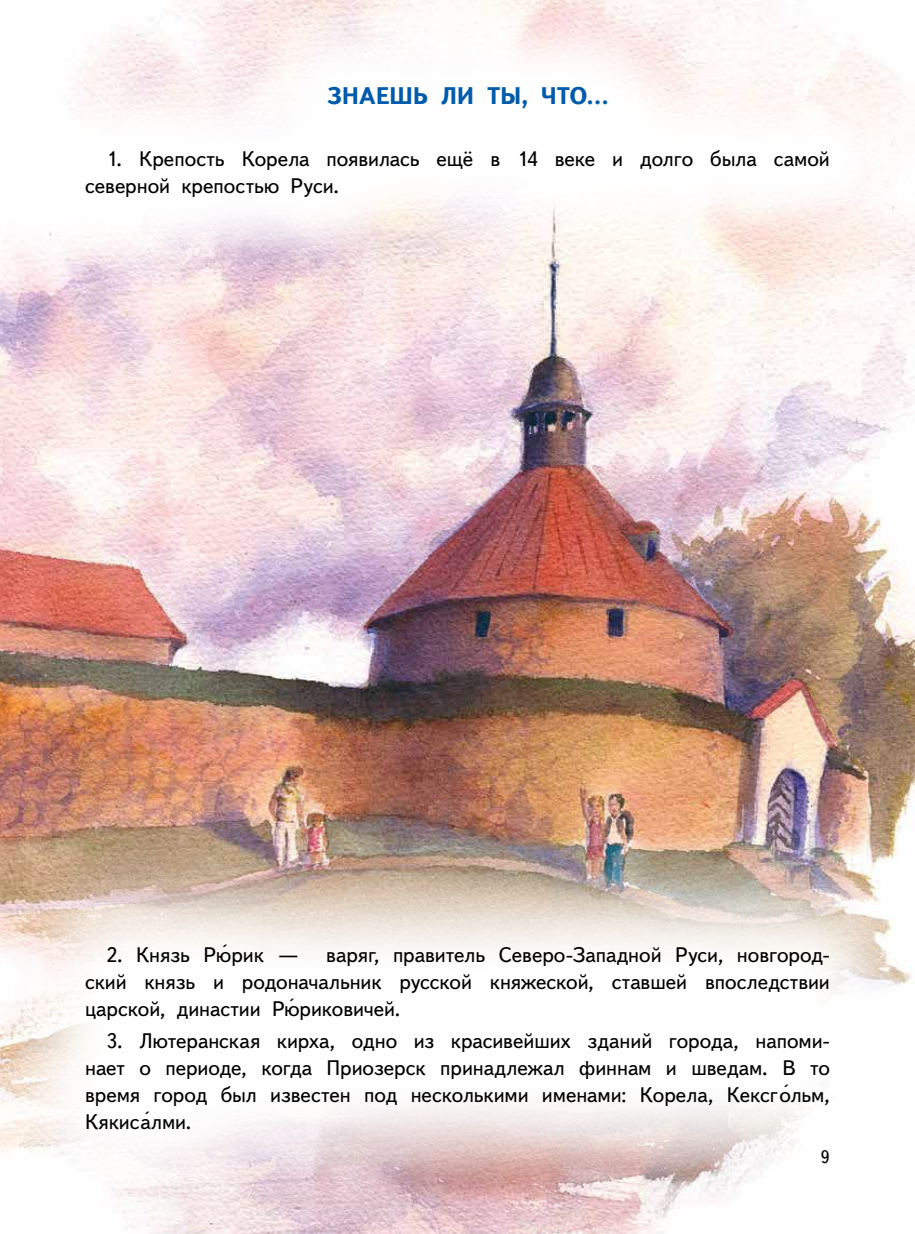
<style>
.page{position:relative;width:915px;height:1234px;background:#fff}
.page>*{position:absolute;margin:0;border:0;box-sizing:border-box;transform-origin:0 0}
.t1{font:700 24px "Text Book C";letter-spacing:-.015em;color:#005baa}
.t2{font:21px/27px "Text Book C";letter-spacing:-.005em;color:#000}
.t3{font:21px "Myriad Pro";color:#000}
.t4{font:18px "Text Book C";color:#000}
.s1{font-family:"Myriad Pro"}
</style>
<div class="page">
<img style="left:0;top:290px;width:914px;height:531px">
<svg style="left:0;top:290px;width:20px;height:258px;background:#efd4dd"></svg>
<svg style="left:0;top:0;width:914px;height:290px"></svg>
<img style="left:0;top:821px;width:914px;height:412px">
<svg style="left:817px;top:1146px;width:14px;height:19px"></svg>
<p class="t1" style="left:327px;top:82px;width:283px">ЗНАЕШЬ ЛИ ТЫ, ЧТО…</p>
<p class="t2" style="left:85px;top:146px;width:746px;text-indent:21px">1. Крепость Корела появилась ещё в 14 веке и долго была самой северной крепостью Руси.</p>
<p class="t2" style="left:85px;top:941px;width:746px;text-indent:136px"><span class="s1">´<br></span>ский князь и родоначальник русской княжеской, ставшей впоследствии царской, династии Рюриковичей.</p>
<p class="t2" style="left:106px;top:941px;width:194px">2. Князь Рюрик —</p>
<p class="t2" style="left:326px;top:941px;width:505px">варяг, правитель Северо-Западной Руси, новгород-</p>
<p class="t3" style="left:288px;top:996px;width:8px">´</p>
<p class="t2" style="left:85px;top:1027px;width:746px;text-align:justify;text-indent:21px">3. Лютеранская кирха, одно из красивейших зданий города, напоми&shy;нает о периоде, когда Приозерск принадлежал финнам и шведам. В то время город был известен под несколькими именами: Корела, Кексгольм,</p>
<p class="t3" style="left:782px;top:1081px;width:8px">´</p>
<p class="t3" style="left:143px;top:1108px;width:8px">´</p>
<p class="t2" style="left:85px;top:1108px;width:108px">Кякисалми.</p>
<p class="t4" style="left:820px;top:1146px;width:11px">9</p>
</div>
